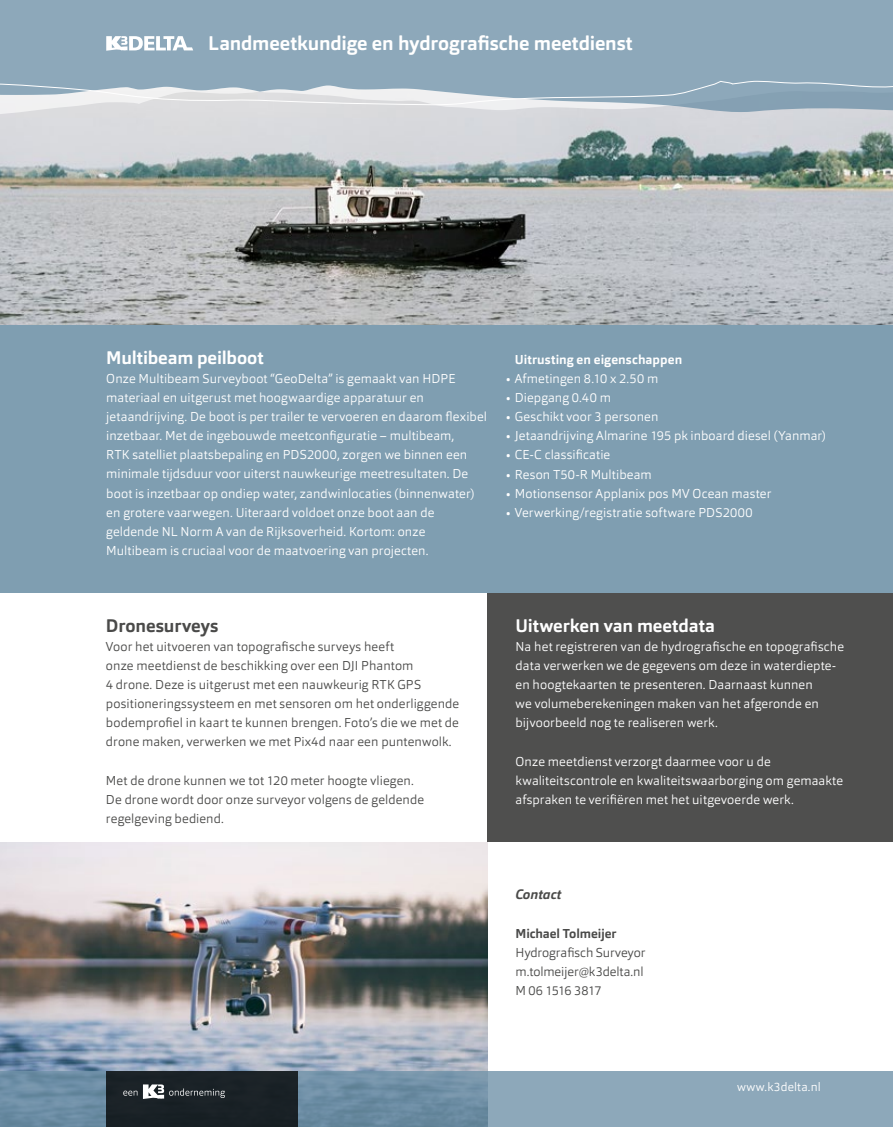
<style>
.page{position:relative;width:893px;height:1127px;background:#fff}
.page>*{position:absolute;margin:0;border:0;box-sizing:border-box;transform-origin:0 0}
.t1{font:700 19.5px "Orgon";color:#fff}
.t2{font:700 18px "Orgon";letter-spacing:-.005em;color:#fff}
.t3{font:700 18px "Orgon";letter-spacing:-.005em;color:#4a4a49}
.t4{font:italic 700 13.5px "Orgon";color:#4a4a49}
.t5{font:300 12.75px/19.2px "Orgon";letter-spacing:.01em;color:#fff}
.t6{font:300 12.75px/19.2px "Orgon";letter-spacing:.005em;color:#4a4a49}
.t7{font:700 12.75px "Orgon";letter-spacing:.01em;color:#fff}
.t8{font:700 12.75px "Orgon";letter-spacing:-.005em;color:#4a4a49}
.t9{font:300 12px "Orgon";letter-spacing:.015em;color:#fff}
</style>
<div class="page">
<div style="left:488px;top:593px;width:405px;height:249px;background:#4f4f4e"></div>
<img style="left:0;top:842px;width:488px;height:229px">
<img style="left:0;top:115px;width:893px;height:210px">
<div style="left:0;top:325px;width:893px;height:268px;background:#7f9eb1"></div>
<hr style="left:0;top:112px;width:893px;height:3px;background:#d8d9dd">
<div style="left:0;top:0;width:893px;height:112px;background:#8da8ba"></div>
<svg style="left:0;top:1071px;width:893px;height:56px;background:#7f9cb0"></svg>
<div style="left:106px;top:1071px;width:192px;height:56px;background:#192126"></div>
<svg style="left:123px;top:1090px;width:14px;height:5px"></svg>
<svg style="left:143px;top:1084px;width:82px;height:15px"></svg>
<svg style="left:0;top:81px;width:893px;height:25px"></svg>
<svg style="left:106px;top:36px;width:87px;height:15px"></svg>
<h1 class="t1" style="left:208px;top:31px;width:426px">Landmeetkundige en hydrografische meetdienst</h1>
<h2 class="t2" style="left:106px;top:346px;width:159px">Multibeam peilboot</h2>
<p class="t5" style="left:106px;top:369px;width:382px">Onze Multibeam Surveyboot “GeoDelta” is gemaakt van HDPE materiaal en uitgerust met hoogwaardige apparatuur en jetaandrijving. De boot is per trailer te vervoeren en daarom flexibel inzetbaar. Met de ingebouwde meetconfiguratie – multibeam,<br>RTK satelliet plaatsbepaling en PDS2000, zorgen we binnen een minimale tijdsduur voor uiterst nauwkeurige meetresultaten. De boot is inzetbaar op ondiep water, zandwinlocaties (binnenwater) en grotere vaarwegen. Uiteraard voldoet onze boot aan de geldende NL Norm A van de Rijksoverheid. Kortom: onze Multibeam is cruciaal voor de maatvoering van projecten.</p>
<p class="t7" style="left:515px;top:351px;width:169px">Uitrusting en eigenschappen</p>
<p class="t5" style="left:506px;top:369px;width:153px">• Afmetingen 8.10 x 2.50 m</p>
<p class="t5" style="left:506px;top:388px;width:106px">• Diepgang 0.40 m</p>
<p class="t5" style="left:506px;top:407px;width:154px">• Geschikt voor 3 personen</p>
<p class="t5" style="left:506px;top:426px;width:321px">• Jetaandrijving Almarine 195 pk inboard diesel (Yanmar)</p>
<p class="t5" style="left:506px;top:445px;width:105px">• CE-C classificatie</p>
<p class="t5" style="left:506px;top:464px;width:147px">• Reson T50-R Multibeam</p>
<p class="t5" style="left:506px;top:483px;width:266px">• Motionsensor Applanix pos MV Ocean master</p>
<p class="t5" style="left:506px;top:503px;width:248px">• Verwerking/registratie software PDS2000</p>
<h2 class="t3" style="left:106px;top:614px;width:114px">Dronesurveys</h2>
<p class="t6" style="left:106px;top:636px;width:355px">Voor het uitvoeren van topografische surveys heeft<br>onze meetdienst de beschikking over een DJI Phantom<br>4 drone. Deze is uitgerust met een nauwkeurig RTK GPS positioneringssysteem en met sensoren om het onderliggende bodemprofiel in kaart te kunnen brengen. Foto’s die we met de drone maken, verwerken we met Pix4d naar een puntenwolk.</p>
<p class="t6" style="left:106px;top:770px;width:320px">Met de drone kunnen we tot 120 meter hoogte vliegen.<br>De drone wordt door onze surveyor volgens de geldende regelgeving bediend.</p>
<h2 class="t2" style="left:516px;top:614px;width:201px">Uitwerken van meetdata</h2>
<p class="t5" style="left:516px;top:636px;width:330px">Na het registreren van de hydrografische en topografische data verwerken we de gegevens om deze in waterdiepte&shy;en hoogtekaarten te presenteren. Daarnaast kunnen<br>we volumeberekeningen maken van het afgeronde en bijvoorbeeld nog te realiseren werk.</p>
<p class="t5" style="left:516px;top:751px;width:329px">Onze meetdienst verzorgt daarmee voor u de kwaliteitscontrole en kwaliteitswaarborging om gemaakte afspraken te verifiëren met het uitgevoerde werk.</p>
<p class="t4" style="left:516px;top:886px;width:47px">Contact</p>
<p class="t8" style="left:516px;top:925px;width:102px">Michael Tolmeijer</p>
<p class="t6" style="left:516px;top:943px;width:131px">Hydrografisch Surveyor m.tolmeijer@k3delta.nl<br>M 06 1516 3817</p>
<p class="t9" style="left:737px;top:1079px;width:85px">www.k3delta.nl</p>
</div>
